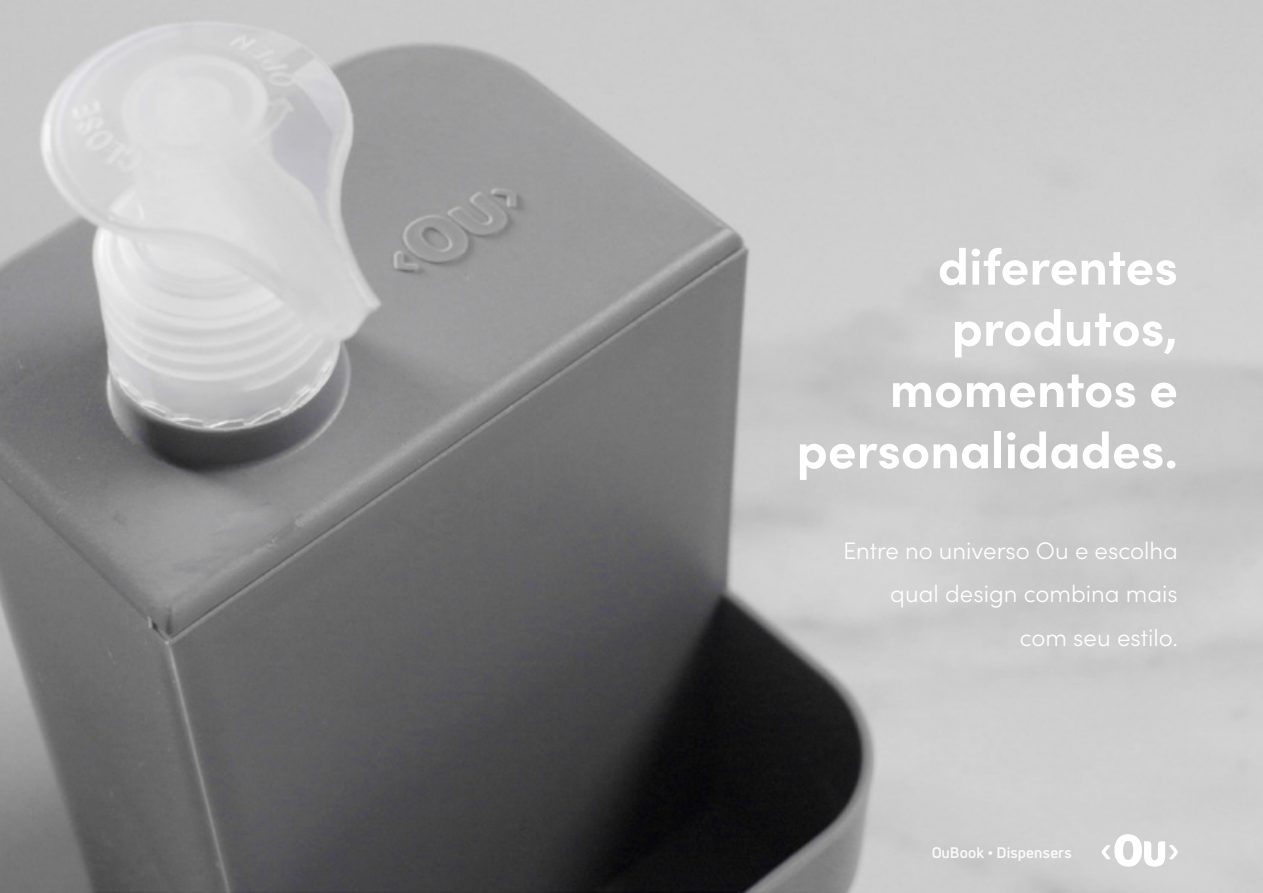
<style>
.page{position:relative;width:1263px;height:893px;background:#fff}
.page>*{position:absolute;margin:0;border:0;box-sizing:border-box;transform-origin:0 0}
.t1{font:700 51px/61.2px "Sofia Pro";color:#fff;text-align:right}
.t2{font:300 24px/43.5px "Sofia Pro";color:#fff;text-align:right}
.t3{font:700 15px "Uni Neue";letter-spacing:.01em;color:#fff}
</style>
<div class="page">
<img style="left:0;top:0;width:1263px;height:893px">
<svg style="left:1101px;top:834px;width:77px;height:33px"></svg>
<h1 class="t1" style="left:796px;top:232px;width:383px">diferentes produtos, momentos e personalidades.</h1>
<p class="t2" style="left:843px;top:527px;width:336px">Entre no universo Ou e escolha qual design combina mais com seu estilo.</p>
<p class="t3" style="left:931px;top:843px;width:142px">OuBook • Dispensers</p>
</div>
